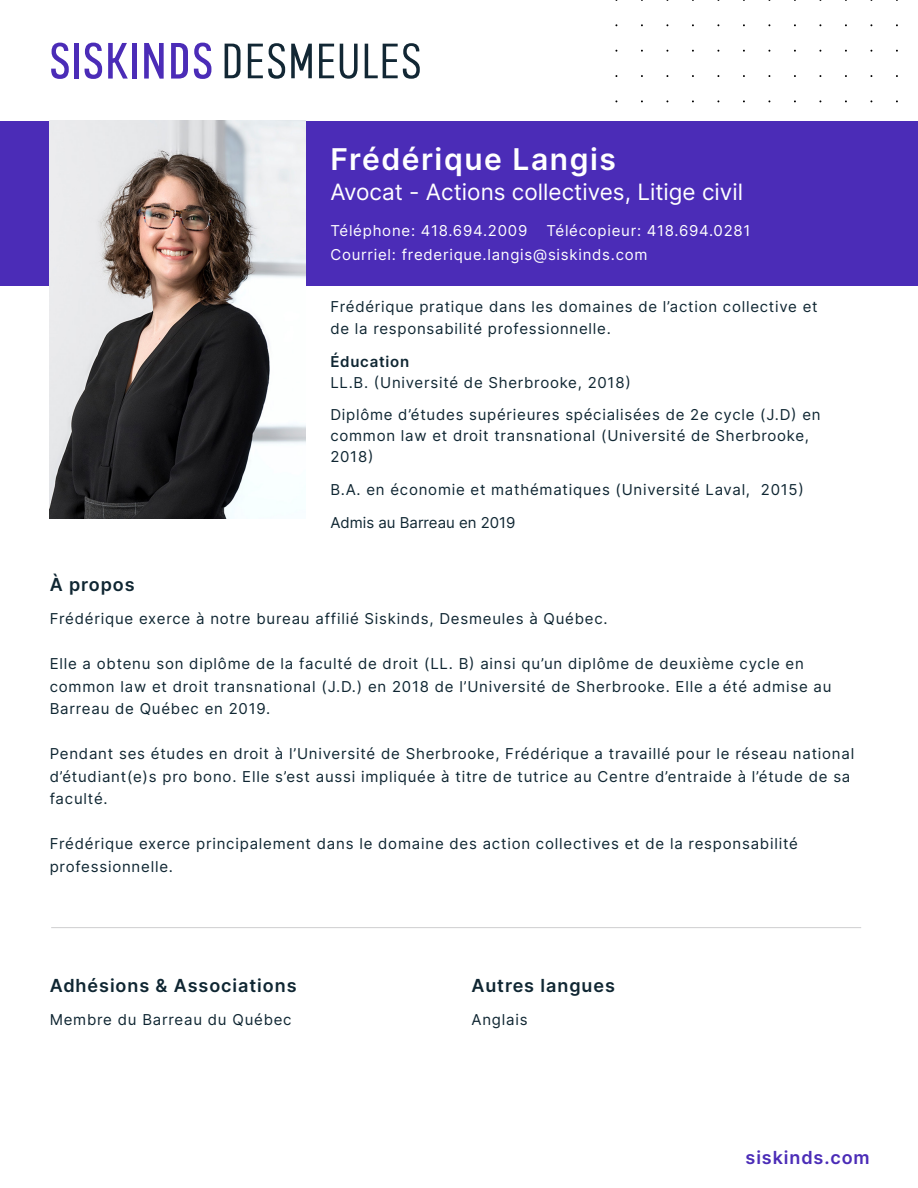
<style>
.page{position:relative;width:918px;height:1188px;background:#fff}
.page>*{position:absolute;margin:0;border:0;box-sizing:border-box;transform-origin:0 0}
.t1{font:600 30px "Inter";letter-spacing:.05em;color:#fff}
.t2{font:22.5px "Inter";color:#fff}
.Main_copy{font:600 18px "Inter";letter-spacing:.05em;color:#0f2632}
.t3{font:600 18px "Inter";letter-spacing:.05em;color:#4b2cb7}
.Main_copy-2{font:15px/22.5px "Inter";letter-spacing:.05em;color:#0f2632}
.Contact_Info{font:15px "Inter";letter-spacing:.05em;color:#fff}
.Called_to_Bar{font:15px "Inter";color:#0f2632}
.Main_copy-3{font:600 15px "Inter";letter-spacing:.05em;color:#0f2632}
</style>
<div class="page">
<div style="left:0;top:121px;width:918px;height:164px;background:#4b2cb7"></div>
<svg style="left:171px;top:43px;width:17px;height:36px"></svg>
<hr style="left:75px;top:43px;width:4px;height:36px;background:#4b2cb7">
<svg style="left:108px;top:43px;width:20px;height:36px"></svg>
<svg style="left:144px;top:43px;width:20px;height:36px"></svg>
<div style="left:132px;top:43px;width:5px;height:36px;background:#4b2cb7"></div>
<svg style="left:194px;top:43px;width:17px;height:36px"></svg>
<svg style="left:85px;top:43px;width:17px;height:36px"></svg>
<svg style="left:51px;top:43px;width:18px;height:36px"></svg>
<svg style="left:291px;top:44px;width:21px;height:34px"></svg>
<svg style="left:319px;top:44px;width:15px;height:34px"></svg>
<svg style="left:340px;top:44px;width:18px;height:35px"></svg>
<svg style="left:225px;top:44px;width:16px;height:34px"></svg>
<svg style="left:248px;top:43px;width:37px;height:36px"></svg>
<svg style="left:365px;top:43px;width:55px;height:36px"></svg>
<img style="left:50px;top:121px;width:256px;height:398px">
<hr style="left:51px;top:927px;width:810px;height:1px;background:#d4d4d5">
<p class="t1" style="left:330px;top:137px;width:287px">Frédérique Langis</p>
<p class="t2" style="left:330px;top:175px;width:414px">Avocat - Actions collectives, Litige civil</p>
<p class="Contact_Info" style="left:330px;top:219px;width:199px">Téléphone: 418.694.2009</p>
<p class="Contact_Info" style="left:546px;top:219px;width:206px">Télécopieur: 418.694.0281</p>
<p class="Contact_Info" style="left:330px;top:243px;width:319px">Courriel: frederique.langis@siskinds.com</p>
<p class="Main_copy-2" style="left:330px;top:295px;width:489px">Frédérique pratique dans les domaines de l’action collective et de la responsabilité professionnelle.</p>
<p class="Main_copy-3" style="left:330px;top:351px;width:80px">Éducation</p>
<p class="Main_copy-2" style="left:330px;top:371px;width:302px">LL.B. (Université de Sherbrooke, 2018)</p>
<p class="Main_copy-2" style="left:330px;top:403px;width:492px">Diplôme d’études supérieures spécialisées de 2e cycle (J.D) en</p>
<p class="Main_copy-2" style="left:330px;top:424px;width:480px">common law et droit transnational (Université de Sherbrooke,</p>
<p class="Main_copy-2" style="left:330px;top:445px;width:45px">2018)</p>
<p class="Main_copy-2" style="left:330px;top:478px;width:475px">B.A. en économie et mathématiques (Université Laval, 2015)</p>
<p class="Called_to_Bar" style="left:330px;top:511px;width:187px">Admis au Barreau en 2019</p>
<p class="Main_copy" style="left:50px;top:571px;width:87px">À propos</p>
<p class="Main_copy-2" style="left:50px;top:607px;width:560px">Frédérique exerce à notre bureau affilié Siskinds, Desmeules à Québec.</p>
<p class="Main_copy-2" style="left:50px;top:652px;width:783px">Elle a obtenu son diplôme de la faculté de droit (LL. B) ainsi qu’un diplôme de deuxième cycle en common law et droit transnational (J.D.) en 2018 de l’Université de Sherbrooke. Elle a été admise au<br>Barreau de Québec en 2019.</p>
<p class="Main_copy-2" style="left:50px;top:742px;width:806px">Pendant ses études en droit à l’Université de Sherbrooke, Frédérique a travaillé pour le réseau national d’étudiant(e)s pro bono. Elle s’est aussi impliquée à titre de tutrice au Centre d’entraide à l’étude de sa faculté.</p>
<p class="Main_copy-2" style="left:50px;top:832px;width:750px">Frédérique exerce principalement dans le domaine des action collectives et de la responsabilité professionnelle.</p>
<p class="Main_copy" style="left:50px;top:972px;width:248px">Adhésions &amp; Associations</p>
<p class="Main_copy-2" style="left:50px;top:1008px;width:243px">Membre du Barreau du Québec</p>
<p class="Main_copy" style="left:471px;top:972px;width:145px">Autres langues</p>
<p class="Main_copy-2" style="left:471px;top:1008px;width:58px">Anglais</p>
<p class="t3" style="left:746px;top:1144px;width:126px">siskinds.com</p>
</div>
